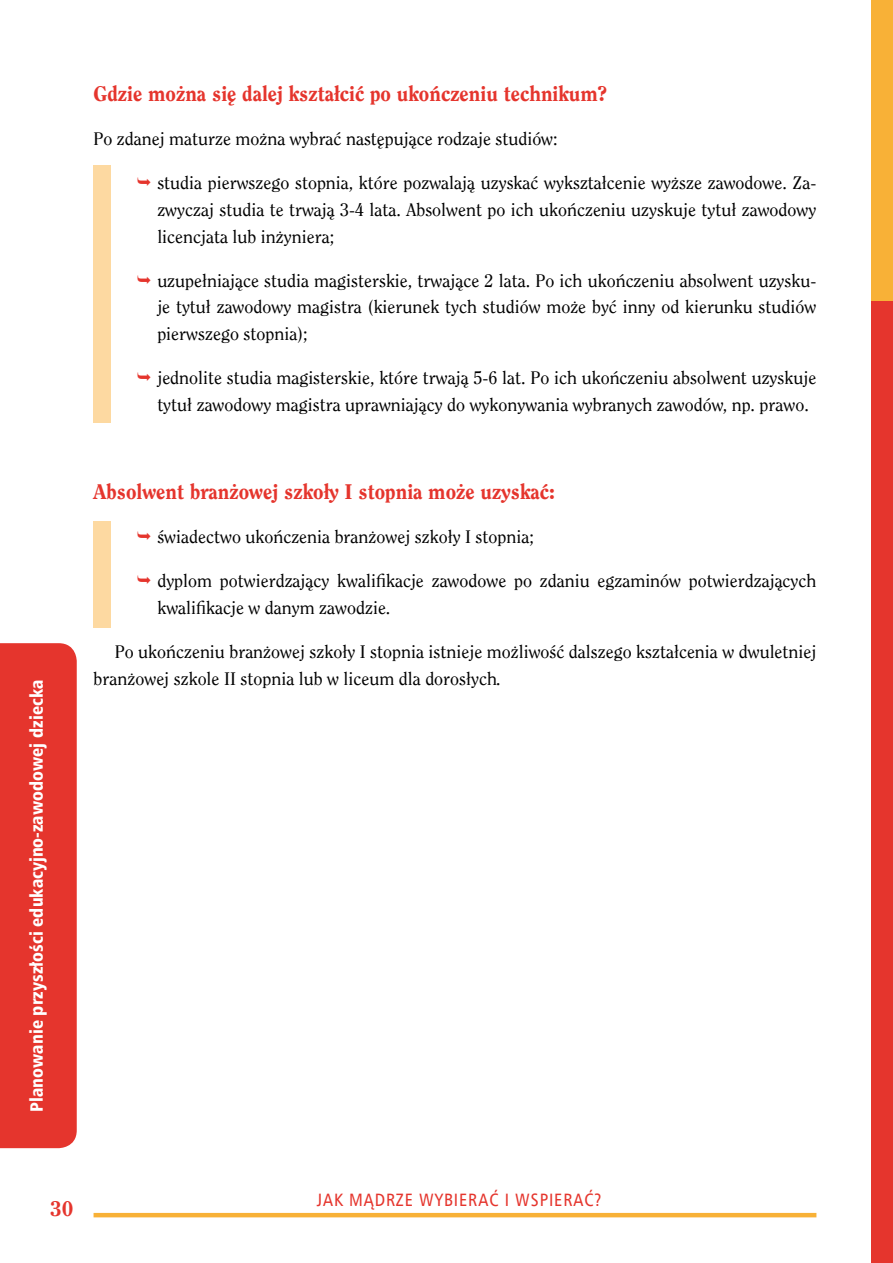
<style>
.page{position:relative;width:893px;height:1263px;background:#fff}
.page>*{position:absolute;margin:0;border:0;box-sizing:border-box;transform-origin:0 0}
.t1{font:800 20.85px "Clearface LT";color:#e5352d}
.t2{font:18px/26.8px "Clearface LT";color:#000}
.t3{font:18px "Humnst 777 Blk Cn EU";color:#fff}
.t4{font:18px "Humnst 777 Cn EU";letter-spacing:.05em;color:#e5352d}
.s1{font-style:italic}
</style>
<div class="page">
<div style="left:872px;top:1px;width:21px;height:1262px;background:#e5352d"></div>
<div style="left:872px;top:0;width:21px;height:301px;background:#f8b137"></div>
<hr style="left:94px;top:1213px;width:722px;height:4px;background:#f8b137">
<div style="left:0;top:643px;width:77px;height:505px;background:#e5352d"></div>
<div style="left:94px;top:166px;width:17px;height:257px;background:#fdd9a1"></div>
<div style="left:94px;top:521px;width:17px;height:106px;background:#fdd9a1"></div>
<p class="t3" style="left:25px;top:1111px;width:433px;rotate:-90deg">Planowanie przyszłości edukacyjno-zawodowej dziecka</p>
<p class="t1" style="left:94px;top:81px;width:515px">Gdzie można się dalej kształcić po ukończeniu technikum?</p>
<p class="t2" style="left:94px;top:126px;width:466px">Po zdanej maturze można wybrać następujące rodzaje studiów:</p>
<p class="t2" style="left:157px;top:170px;width:661px;text-align:justify">studia pierwszego stopnia, które pozwalają uzyskać wykształcenie wyższe zawodowe. Za&shy;zwyczaj studia te trwają 3-4 lata. Absolwent po ich ukończeniu uzyskuje tytuł zawodowy licencjata lub inżyniera;</p>
<p class="t2" style="left:157px;top:267px;width:661px;text-align:justify">uzupełniające studia magisterskie, trwające 2 lata. Po ich ukończeniu absolwent uzysku&shy;je tytuł zawodowy magistra (kierunek tych studiów może być inny od kierunku studiów pierwszego stopnia);</p>
<p class="t2" style="left:157px;top:365px;width:661px">jednolite studia magisterskie, które trwają 5-6 lat. Po ich ukończeniu absolwent uzyskuje tytuł zawodowy magistra uprawniający do wykonywania wybranych zawodów, np. prawo.</p>
<p class="t1" style="left:94px;top:479px;width:463px">Absolwent branżowej szkoły I stopnia może uzyskać:</p>
<p class="t2" style="left:157px;top:524px;width:378px">świadectwo ukończenia branżowej szkoły I stopnia;</p>
<p class="t2" style="left:157px;top:568px;width:661px">dyplom potwierdzający kwalifikacje zawodowe po zdaniu egzaminów potwierdzających kwalifikacje w danym zawodzie.</p>
<p class="t2" style="left:94px;top:638px;width:724px;text-indent:21px">Po ukończeniu branżowej szkoły I stopnia istnieje możliwość dalszego kształcenia w dwuletniej branżowej szkole II stopnia lub w liceum dla dorosłych<span class="s1">.</span></p>
<p class="t1" style="left:50px;top:1196px;width:25px">30</p>
<p class="t4" style="left:317px;top:1189px;width:286px">JAK MĄDRZE WYBIERAĆ I WSPIERAĆ?</p>
</div>
